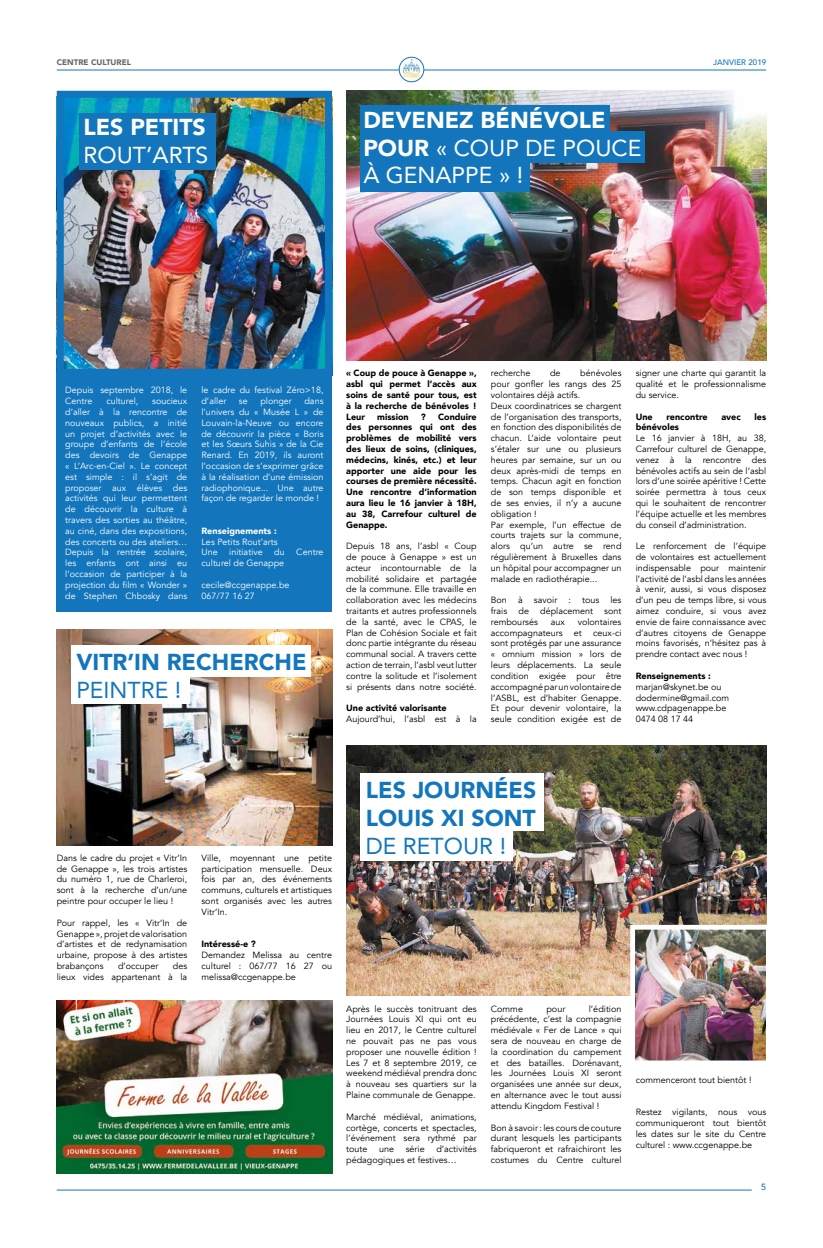
<style>
.page{position:relative;width:823px;height:1248px;background:#fff}
.page>*{position:absolute;margin:0;border:0;box-sizing:border-box;transform-origin:0 0}
.t1{font:23px/27.6px "Avenir";color:#fff}
.t2{font:900 23px/27.6px "Avenir";color:#1376bc}
.t3{font:23px "Avenir";color:#1376bc}
.t4{font:900 23px "Avenir";color:#fff}
.t5{font:9px/10.8px "Avenir";color:#000;text-align:justify}
.t6{font:9px/10.8px "Avenir";color:#fff}
.t7{font:900 9px/10.8px "Avenir";color:#000;text-align:justify}
.t8{font:900 9px "Avenir";color:#fff}
.t9{font:500 9px "Avenir";color:#1376bc}
.t10{font:900 8px "Avenir";color:#656564}
.t11{font:500 8px "Avenir";color:#1376bc}
.s1{font-weight:900}
</style>
<div class="page">
<hr style="left:57px;top:69px;width:708px;height:1px;background:#1376bc">
<hr style="left:57px;top:1189px;width:694px;height:1px;background:#1376bc">
<img style="left:399px;top:57px;width:24px;height:25px;border-radius:12px">
<div style="left:398px;top:57px;width:26px;height:25px;border:1px solid #1376bc;border-radius:50%"></div>
<img style="left:57px;top:1000px;width:275px;height:173px">
<img style="left:346px;top:91px;width:419px;height:269px">
<div style="left:360px;top:106px;width:248px;height:27px;background:#1376bc"></div>
<div style="left:360px;top:131px;width:284px;height:31px;background:#1376bc"></div>
<div style="left:360px;top:160px;width:169px;height:31px;background:#1376bc"></div>
<div style="left:57px;top:371px;width:275px;height:240px;background:#1376bc"></div>
<img style="left:65px;top:99px;width:259px;height:269px">
<div style="left:57px;top:91px;width:275px;height:285px;border:7px solid #1376bc"></div>
<div style="left:79px;top:113px;width:136px;height:56px;background:#1376bc"></div>
<img style="left:346px;top:746px;width:419px;height:249px">
<img style="left:627px;top:922px;width:140px;height:139px">
<div style="left:360px;top:773px;width:183px;height:57px;background:#fff"></div>
<div style="left:360px;top:829px;width:152px;height:31px;background:#fff"></div>
<img style="left:57px;top:629px;width:275px;height:216px">
<div style="left:71px;top:644px;width:239px;height:32px;background:#fff"></div>
<div style="left:71px;top:676px;width:118px;height:27px;background:#fff"></div>
<div style="left:57px;top:373px;width:275px;height:8px;background:#1376bc"></div>
<p class="t10" style="left:57px;top:55px;width:76px">CENTRE CULTUREL</p>
<h1 class="t4" style="left:83px;top:107px;width:124px">LES PETITS</h1>
<h1 class="t1" style="left:83px;top:140px;width:126px">ROUT’ARTS</h1>
<h1 class="t1" style="left:363px;top:105px;width:279px"><span class="s1">DEVENEZ BÉNÉVOLE<br>POUR</span> « COUP DE POUCE<br>À GENAPPE » !</h1>
<p class="t11" style="left:712px;top:55px;width:54px">JANVIER 2019</p>
<p class="t6" style="left:65px;top:385px;width:123px">Depuis septembre 2018, le<br>Centre</p>
<p class="t6" style="left:106px;top:396px;width:33px">culturel,</p>
<p class="t6" style="left:65px;top:396px;width:123px;text-align:justify;text-indent:87px">soucieux d’aller à la rencontre de nouveaux publics, a initié un projet d’activités avec le groupe d’enfants de l’école des devoirs de Genappe « L’Arc-en-Ciel ». Le concept est simple : il s’agit de proposer aux élèves des activités qui leur permettent de découvrir la culture à travers des sorties au théâtre, au ciné, dans des expositions, des concerts ou des ateliers… Depuis la rentrée scolaire, les enfants ont ainsi eu l’occasion de participer à la projection du film « Wonder » de Stephen Chbosky dans</p>
<p class="t6" style="left:201px;top:385px;width:123px">le cadre du festival Zéro&gt;18, d’aller</p>
<p class="t6" style="left:201px;top:396px;width:123px;text-align:justify;text-indent:103px">dans l’univers du « Musée L » de Louvain-la-Neuve ou encore de découvrir la pièce « Boris et les Sœurs Suhis » de la Cie Renard. En 2019, ils auront l’occasion de s’exprimer grâce à la réalisation d’une émission radiophonique... Une autre façon de regarder le monde !</p>
<p class="t8" style="left:201px;top:523px;width:77px">Renseignements :</p>
<p class="t6" style="left:201px;top:536px;width:77px">Les Petits Rout’arts<br>Une</p>
<p class="t6" style="left:239px;top:396px;width:10px">se</p>
<p class="t6" style="left:260px;top:396px;width:33px">plonger</p>
<p class="t6" style="left:229px;top:547px;width:35px">initiative</p>
<p class="t6" style="left:274px;top:547px;width:12px">du</p>
<p class="t6" style="left:296px;top:547px;width:29px">Centre</p>
<p class="t6" style="left:201px;top:558px;width:84px">culturel de Genappe</p>
<p class="t6" style="left:201px;top:579px;width:90px">cecile@ccgenappe.be<br>067/77 16 27</p>
<h1 class="t2" style="left:76px;top:647px;width:231px">VITR’IN RECHERCHE</h1>
<h1 class="t3" style="left:76px;top:671px;width:106px">PEINTRE !</h1>
<p class="t7" style="left:346px;top:367px;width:132px">« Coup de pouce à Genappe », asbl qui permet l’accès aux soins de santé pour tous, est à la recherche de bénévoles !<br>Leur</p>
<p class="t7" style="left:346px;top:411px;width:132px;text-indent:92px">Conduire des personnes qui ont des problèmes de mobilité vers des lieux de soins, (cliniques, médecins, kinés, etc.) et leur apporter une aide pour les courses de première nécessité.<br>Une rencontre d’information aura lieu le 16 janvier à 18H, au 38, Carrefour culturel de Genappe.</p>
<p class="t5" style="left:346px;top:541px;width:132px">Depuis 18 ans, l’asbl « Coup de pouce à Genappe » est un acteur incontournable de la mobilité solidaire et partagée de la commune. Elle travaille en collaboration avec les médecins traitants et autres professionnels de la santé, avec le CPAS, le Plan de Cohésion Sociale et fait donc partie intégrante du réseau communal social. A travers cette action de terrain, l’asbl veut lutter contre la solitude et l’isolement si présents dans notre société.</p>
<p class="t7" style="left:346px;top:702px;width:102px">Une activité valorisante</p>
<p class="t5" style="left:346px;top:713px;width:132px">Aujourd’hui, l’asbl est à la</p>
<p class="t7" style="left:377px;top:411px;width:33px">mission</p>
<p class="t7" style="left:420px;top:411px;width:7px">?</p>
<p class="t5" style="left:490px;top:368px;width:132px;text-align:left;text-indent:89px">bénévoles pour gonfler les rangs des 25 volontaires déjà actifs.<br>Deux coordinatrices se chargent de l’organisation des transports, en fonction des disponibilités de chacun. L’aide volontaire peut s’étaler sur une ou plusieurs heures par semaine, sur un ou deux après-midi de temps en temps. Chacun agit en fonction de son temps disponible et de ses envies, il n’y a aucune obligation !<br>Par exemple, l’un effectue de courts trajets sur la commune, alors qu’un autre se rend régulièrement à Bruxelles dans un hôpital pour accompagner un malade en radiothérapie...</p>
<p class="t5" style="left:490px;top:595px;width:132px">Bon à savoir : tous les frais de déplacement sont remboursés</p>
<p class="t5" style="left:490px;top:368px;width:41px">recherche</p>
<p class="t5" style="left:549px;top:368px;width:12px">de</p>
<p class="t5" style="left:550px;top:616px;width:16px">aux</p>
<p class="t5" style="left:577px;top:616px;width:45px">volontaires</p>
<p class="t5" style="left:490px;top:627px;width:73px">accompagnateurs</p>
<p class="t5" style="left:573px;top:627px;width:9px">et</p>
<p class="t5" style="left:490px;top:627px;width:132px;text-indent:102px">ceux-ci sont protégés par une assurance « omnium mission » lors de leurs déplacements. La seule condition exigée pour être accompagné par un volontaire de l’ASBL, est d’habiter Genappe.<br>Et pour devenir volontaire, la seule condition exigée est de</p>
<p class="t5" style="left:635px;top:368px;width:132px">signer une charte qui garantit la qualité et le professionnalisme du service.</p>
<p class="t7" style="left:635px;top:411px;width:19px">Une</p>
<p class="t7" style="left:666px;top:411px;width:43px">rencontre</p>
<p class="t7" style="left:721px;top:411px;width:21px">avec</p>
<p class="t7" style="left:754px;top:411px;width:13px">les</p>
<p class="t7" style="left:635px;top:421px;width:45px">bénévoles</p>
<p class="t5" style="left:635px;top:433px;width:132px">Le 16 janvier à 18H, au 38, Carrefour culturel de Genappe, venez à la rencontre des bénévoles actifs au sein de l’asbl lors d’une soirée apéritive ! Cette soirée permettra à tous ceux qui le souhaitent de rencontrer l’équipe actuelle et les membres du conseil d’administration.</p>
<p class="t5" style="left:635px;top:541px;width:132px">Le renforcement de l’équipe de volontaires est actuellement indispensable pour maintenir l’activité de l’asbl dans les années à venir, aussi, si vous disposez d’un peu de temps libre, si vous aimez conduire, si vous avez envie de faire connaissance avec d’autres citoyens de Genappe moins favorisés, n’hésitez pas à prendre contact avec nous !</p>
<p class="t7" style="left:635px;top:670px;width:77px">Renseignements :</p>
<p class="t5" style="left:635px;top:681px;width:95px;text-align:left">marjan@skynet.be ou dodermine@gmail.com www.cdpagenappe.be<br>0474 08 17 44</p>
<p class="t5" style="left:57px;top:852px;width:132px">Dans le cadre du projet « Vitr’In de Genappe », les trois artistes du numéro 1, rue de Charleroi, sont à la recherche d’un/une peintre pour occuper le lieu !</p>
<p class="t5" style="left:57px;top:917px;width:132px">Pour rappel, les « Vitr’In de Genappe », projet de valorisation d’artistes et de redynamisation urbaine, propose à des artistes brabançons</p>
<p class="t5" style="left:57px;top:960px;width:132px;text-align:right">des<br>lieux vides appartenant à la</p>
<p class="t5" style="left:118px;top:960px;width:42px">d’occuper</p>
<p class="t5" style="left:201px;top:852px;width:132px">Ville, moyennant une petite participation mensuelle. Deux fois par an, des événements communs, culturels et artistiques sont organisés avec les autres Vitr’In.</p>
<p class="t7" style="left:201px;top:938px;width:56px">Intéressé-e ?</p>
<p class="t5" style="left:201px;top:949px;width:132px">Demandez Melissa au centre culturel : 067/77 16 27 ou melissa@ccgenappe.be</p>
<h1 class="t2" style="left:365px;top:776px;width:172px">LES JOURNÉES<br>LOUIS XI SONT</h1>
<h1 class="t3" style="left:365px;top:827px;width:142px">DE RETOUR !</h1>
<p class="t5" style="left:346px;top:1003px;width:132px">Après le succès tonitruant des Journées Louis XI qui ont eu lieu en 2017, le Centre culturel ne pouvait pas ne pas vous proposer une nouvelle édition !<br>Les 7 et 8 septembre 2019, ce weekend médiéval prendra donc à nouveau ses quartiers sur la Plaine communale de Genappe.</p>
<p class="t5" style="left:346px;top:1111px;width:132px">Marché médiéval, animations, cortège, concerts et spectacles, l’événement sera rythmé par toute</p>
<p class="t5" style="left:346px;top:1143px;width:132px;text-indent:90px">d’activités pédagogiques et festives…</p>
<p class="t5" style="left:379px;top:1143px;width:17px">une</p>
<p class="t5" style="left:405px;top:1143px;width:20px">série</p>
<p class="t5" style="left:490px;top:1003px;width:132px;text-indent:98px">l’édition précédente, c’est la compagnie médiévale « Fer de Lance » qui sera de nouveau en charge de la coordination du campement et des batailles. Dorénavant, les Journées Louis XI seront organisées une année sur deux, en alternance avec le tout aussi attendu Kingdom Festival !</p>
<p class="t5" style="left:490px;top:1122px;width:132px">Bon à savoir : les cours de couture durant lesquels les participants fabriqueront et rafraichiront les costumes du Centre culturel</p>
<p class="t5" style="left:490px;top:1003px;width:34px">Comme</p>
<p class="t5" style="left:546px;top:1003px;width:20px">pour</p>
<p class="t5" style="left:635px;top:1074px;width:117px">commenceront tout bientôt !</p>
<p class="t5" style="left:635px;top:1106px;width:132px">Restez vigilants, nous vous communiqueront tout bientôt les dates sur le site du Centre culturel : www.ccgenappe.be</p>
<p class="t9" style="left:760px;top:1179px;width:7px">5</p>
</div>
